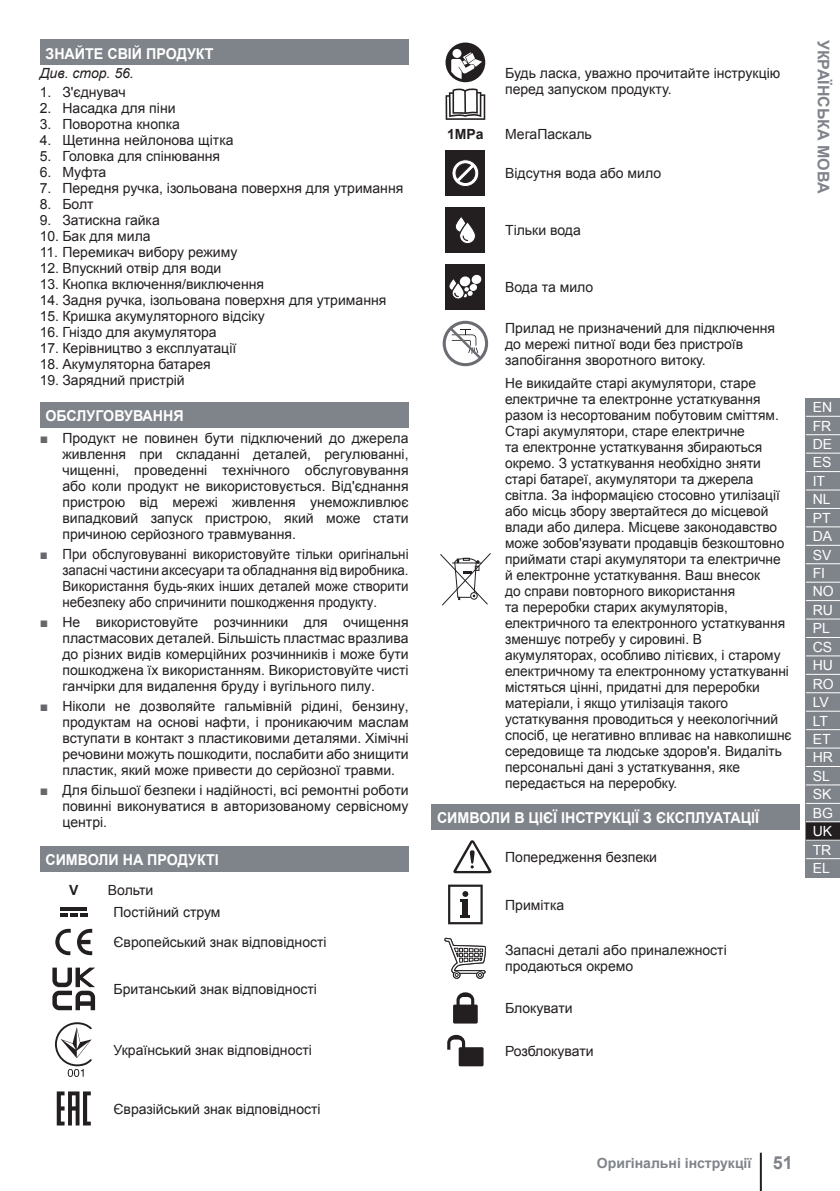
<style>
.page{position:relative;width:840px;height:1191px;background:#fff}
.page>*{position:absolute;margin:0;border:0;box-sizing:border-box;transform-origin:0 0}
.t1{font:700 16px "Arial";color:#7f838a}
.t2{font:700 15px "Arial";color:#fff;scale:.95 1}
.t3{font:14px/16px "Arial";color:#231f20}
.t4{font:14px/16px "Arial";color:#231f20;text-align:justify;scale:.95 1}
.t5{font:14px/18.4px "Arial";color:#fff}
.t6{font:700 14px "Arial";color:#7f838a}
.t7{font:italic 14px "Arial";color:#231f20}
.t8{font:700 14px "Arial";color:#231f20}
.s1{color:#66686c}
.s2{font-size:18px}
</style>
<div class="page">
<div style="left:40px;top:40px;width:368px;height:25px;background:#7f838a"></div>
<div style="left:40px;top:402px;width:368px;height:26px;background:#7f838a"></div>
<div style="left:40px;top:846px;width:368px;height:25px;background:#7f838a"></div>
<hr style="left:60px;top:907px;width:27px;height:3px;background:#231f20">
<svg style="left:60px;top:913px;width:27px;height:3px"></svg>
<svg style="left:55px;top:928px;width:37px;height:27px"></svg>
<svg style="left:52px;top:967px;width:43px;height:43px"></svg>
<svg style="left:55px;top:1022px;width:37px;height:55px"></svg>
<svg style="left:57px;top:1091px;width:34px;height:34px"></svg>
<div style="left:431px;top:804px;width:368px;height:25px;background:#7f838a"></div>
<svg style="left:445px;top:43px;width:40px;height:39px"></svg>
<svg style="left:445px;top:88px;width:40px;height:32px"></svg>
<div style="left:445px;top:150px;width:40px;height:46px;background:#231f20"></div>
<svg style="left:452px;top:159px;width:27px;height:28px"></svg>
<div style="left:445px;top:207px;width:40px;height:45px;background:#231f20"></div>
<svg style="left:455px;top:217px;width:20px;height:27px"></svg>
<div style="left:445px;top:264px;width:40px;height:45px;background:#231f20"></div>
<svg style="left:449px;top:274px;width:33px;height:25px"></svg>
<svg style="left:442px;top:321px;width:46px;height:45px"></svg>
<svg style="left:440px;top:553px;width:51px;height:53px"></svg>
<svg style="left:453px;top:840px;width:38px;height:33px"></svg>
<svg style="left:448px;top:884px;width:34px;height:40px"></svg>
<svg style="left:444px;top:937px;width:42px;height:130px"></svg>
<hr style="left:759px;top:1152px;width:2px;height:39px;background:#231f20">
<div style="left:805px;top:398px;width:34px;height:18px;background:#7f838a"></div>
<div style="left:805px;top:417px;width:34px;height:460px;background:#7f838a"></div>
<div style="left:805px;top:821px;width:34px;height:19px;background:#231f20"></div>
<hr style="left:805px;top:434px;width:34px;height:1px;background:#fff">
<hr style="left:805px;top:452px;width:34px;height:1px;background:#fff">
<hr style="left:805px;top:471px;width:34px;height:1px;background:#fff">
<hr style="left:805px;top:489px;width:34px;height:1px;background:#fff">
<hr style="left:805px;top:508px;width:34px;height:1px;background:#fff">
<hr style="left:805px;top:526px;width:34px;height:1px;background:#fff">
<hr style="left:805px;top:545px;width:34px;height:1px;background:#fff">
<hr style="left:805px;top:563px;width:34px;height:1px;background:#fff">
<hr style="left:805px;top:581px;width:34px;height:1px;background:#fff">
<hr style="left:805px;top:600px;width:34px;height:1px;background:#fff">
<hr style="left:805px;top:618px;width:34px;height:1px;background:#fff">
<hr style="left:805px;top:637px;width:34px;height:1px;background:#fff">
<hr style="left:805px;top:655px;width:34px;height:1px;background:#fff">
<hr style="left:805px;top:674px;width:34px;height:1px;background:#fff">
<hr style="left:805px;top:692px;width:34px;height:1px;background:#fff">
<hr style="left:805px;top:710px;width:34px;height:1px;background:#fff">
<hr style="left:805px;top:729px;width:34px;height:1px;background:#fff">
<hr style="left:805px;top:747px;width:34px;height:1px;background:#fff">
<hr style="left:805px;top:766px;width:34px;height:1px;background:#fff">
<hr style="left:805px;top:784px;width:34px;height:1px;background:#fff">
<hr style="left:805px;top:803px;width:34px;height:1px;background:#fff">
<hr style="left:805px;top:821px;width:34px;height:1px;background:#fff">
<hr style="left:805px;top:839px;width:34px;height:1px;background:#fff">
<hr style="left:805px;top:858px;width:34px;height:1px;background:#fff">
<p class="t2" style="left:45px;top:45px;width:178px">ЗНАЙТЕ СВІЙ ПРОДУКТ</p>
<p class="t7" style="left:40px;top:65px;width:96px">Див. стор. 56.</p>
<p class="t3" style="left:40px;top:84px;width:87px">1. З'єднувач</p>
<p class="t3" style="left:40px;top:100px;width:137px">2. Насадка для піни</p>
<p class="t3" style="left:40px;top:116px;width:142px">3. Поворотна кнопка</p>
<p class="t3" style="left:40px;top:132px;width:195px">4. Щетинна нейлонова щітка</p>
<p class="t3" style="left:40px;top:148px;width:182px">5. Головка для спінювання</p>
<p class="t3" style="left:40px;top:164px;width:68px">6. Муфта</p>
<p class="t3" style="left:40px;top:180px;width:365px">7. Передня ручка, ізольована поверхня для утримання</p>
<p class="t3" style="left:40px;top:196px;width:55px">8. Болт</p>
<p class="t3" style="left:40px;top:212px;width:122px">9. Затискна гайка</p>
<p class="t3" style="left:40px;top:228px;width:112px">10. Бак для мила</p>
<p class="t3" style="left:40px;top:244px;width:199px">11. Перемикач вибору режиму</p>
<p class="t3" style="left:40px;top:260px;width:183px">12. Впускний отвір для води</p>
<p class="t3" style="left:40px;top:276px;width:226px">13. Кнопка включення/виключення</p>
<p class="t3" style="left:40px;top:292px;width:348px">14. Задня ручка, ізольована поверхня для утримання</p>
<p class="t3" style="left:40px;top:308px;width:226px">15. Кришка акумуляторного відсіку</p>
<p class="t3" style="left:40px;top:324px;width:178px">16. Гніздо для акумулятора</p>
<p class="t3" style="left:40px;top:340px;width:198px">17. Керівництво з експлуатації</p>
<p class="t3" style="left:40px;top:356px;width:172px">18. Акумуляторна батарея</p>
<p class="t3" style="left:40px;top:372px;width:146px">19. Зарядний пристрій</p>
<p class="t2" style="left:45px;top:408px;width:147px">ОБСЛУГОВУВАННЯ</p>
<p class="t3" style="left:62px;top:431px;width:347px;text-align:justify;text-indent:-23px"><span class="s1">■</span> Продукт не повинен бути підключений до джерела живлення при складанні деталей, регулюванні, чищенні, проведенні технічного обслуговування або коли продукт не використовується. Від'єднання пристрою від мережі живлення унеможливлює випадковий запуск пристрою, який може стати причиною серйозного травмування.</p>
<p class="t4" style="left:62px;top:546px;width:366px;text-indent:-23px"><span class="s1">■</span> При обслуговуванні використовуйте тільки оригінальні запасні частини аксесуари та обладнання від виробника.<br>Використання будь-яких інших деталей може створити небезпеку або спричинити пошкодження продукту.</p>
<p class="t3" style="left:62px;top:614px;width:347px;text-align:justify;text-indent:-23px"><span class="s1">■</span> Не використовуйте розчинники для очищення пластмасових деталей. Більшість пластмас вразлива до різних видів комерційних розчинників і може бути пошкоджена їх використанням. Використовуйте чисті ганчірки для видалення бруду і вугільного пилу.</p>
<p class="t3" style="left:62px;top:698px;width:347px;text-align:justify;text-indent:-23px"><span class="s1">■</span> Ніколи не дозволяйте гальмівній рідині, бензину, продуктам на основі нафти, і проникаючим маслам вступати в контакт з пластиковими деталями. Хімічні речовини можуть пошкодити, послабити або знищити пластик, який може привести до серйозної травми.</p>
<p class="t3" style="left:62px;top:782px;width:347px;text-align:justify;text-indent:-23px"><span class="s1">■</span> Для більшої безпеки і надійності, всі ремонтні роботи повинні виконуватися в авторизованому сервісному центрі.</p>
<p class="t2" style="left:45px;top:851px;width:184px">СИМВОЛИ НА ПРОДУКТІ</p>
<p class="t8" style="left:69px;top:882px;width:11px">V</p>
<p class="t3" style="left:113px;top:879px;width:108px;line-height:22px;text-indent:-6px">Вольти<br>Постійний струм</p>
<p class="t3" style="left:113px;top:934px;width:214px">Європейський знак відповідності</p>
<p class="t3" style="left:113px;top:981px;width:205px">Британський знак відповідності</p>
<p class="t3" style="left:113px;top:1042px;width:200px">Український знак відповідності</p>
<p class="t3" style="left:113px;top:1100px;width:208px">Євразійський знак відповідності</p>
<p class="t3" style="left:505px;top:65px;width:276px">Будь ласка, уважно прочитайте інструкцію перед запуском продукту.</p>
<p class="t8" style="left:447px;top:126px;width:38px">1MPa</p>
<p class="t3" style="left:505px;top:126px;width:88px">МегаПаскаль</p>
<p class="t3" style="left:505px;top:165px;width:157px">Відсутня вода або мило</p>
<p class="t3" style="left:505px;top:222px;width:77px">Тільки вода</p>
<p class="t3" style="left:505px;top:279px;width:90px">Вода та мило</p>
<p class="t3" style="left:505px;top:320px;width:271px">Прилад не призначений для підключення до мережі питної води без пристроїв запобігання зворотного витоку.</p>
<p class="t3" style="left:505px;top:375px;width:288px">Не викидайте старі акумулятори, старе електричне та електронне устаткування разом із несортованим побутовим сміттям.<br>Старі акумулятори, старе електричне<br>та електронне устаткування збираються окремо. З устаткування необхідно зняти старі батареї, акумулятори та джерела світла. За інформацією стосовно утилізації або місць збору звертайтеся до місцевой влади або дилера. Місцеве законодавство може зобов'язувати продавців безкоштовно приймати старі акумулятори та електричне й електронне устаткування. Ваш внесок<br>до справи повторного використання<br>та переробки старих акумуляторів, електричного та електронного устаткування зменшує потребу у сировині. В акумуляторах, особливо літієвих, і старому електричному та електронному устаткуванні містяться цінні, придатні для переробки матеріали, і якщо утилізація такого устаткування проводиться у неекологічний спосіб, це негативно впливає на навколишнє середовище та людське здоров'я. Видаліть персональні дані з устаткування, яке передається на переробку.</p>
<p class="t2" style="left:437px;top:809px;width:340px">СИМВОЛИ В ЦІЄЇ ІНСТРУКЦІЇ З ЄКСПЛУАТАЦІЇ</p>
<p class="t3" style="left:505px;top:849px;width:153px">Попередження безпеки</p>
<p class="t3" style="left:505px;top:896px;width:61px">Примітка</p>
<p class="t3" style="left:505px;top:942px;width:223px">Запасні деталі або приналежності продаються окремо</p>
<p class="t3" style="left:505px;top:1000px;width:69px">Блокувати</p>
<p class="t3" style="left:505px;top:1043px;width:90px">Розблокувати</p>
<p class="t1" style="left:832px;top:40px;width:155px;rotate:90deg">УКРАЇНСЬКА МОВА</p>
<p class="t5" style="left:812px;top:398px;width:22px">EN<br>FR<br>DE<br>ES<br>IT<br>NL<br>PT<br>DA<br>SV<br>FI<br>NO<br>RU<br>PL<br>CS<br>HU<br>RO<br>LV<br>LT<br>ET<br>HR<br>SL<br>SK<br>BG<br>UK<br>TR<br>EL</p>
<p class="t6" style="left:596px;top:1155px;width:197px">Оригінальні інструкції <span class="s2">51</span></p>
</div>
